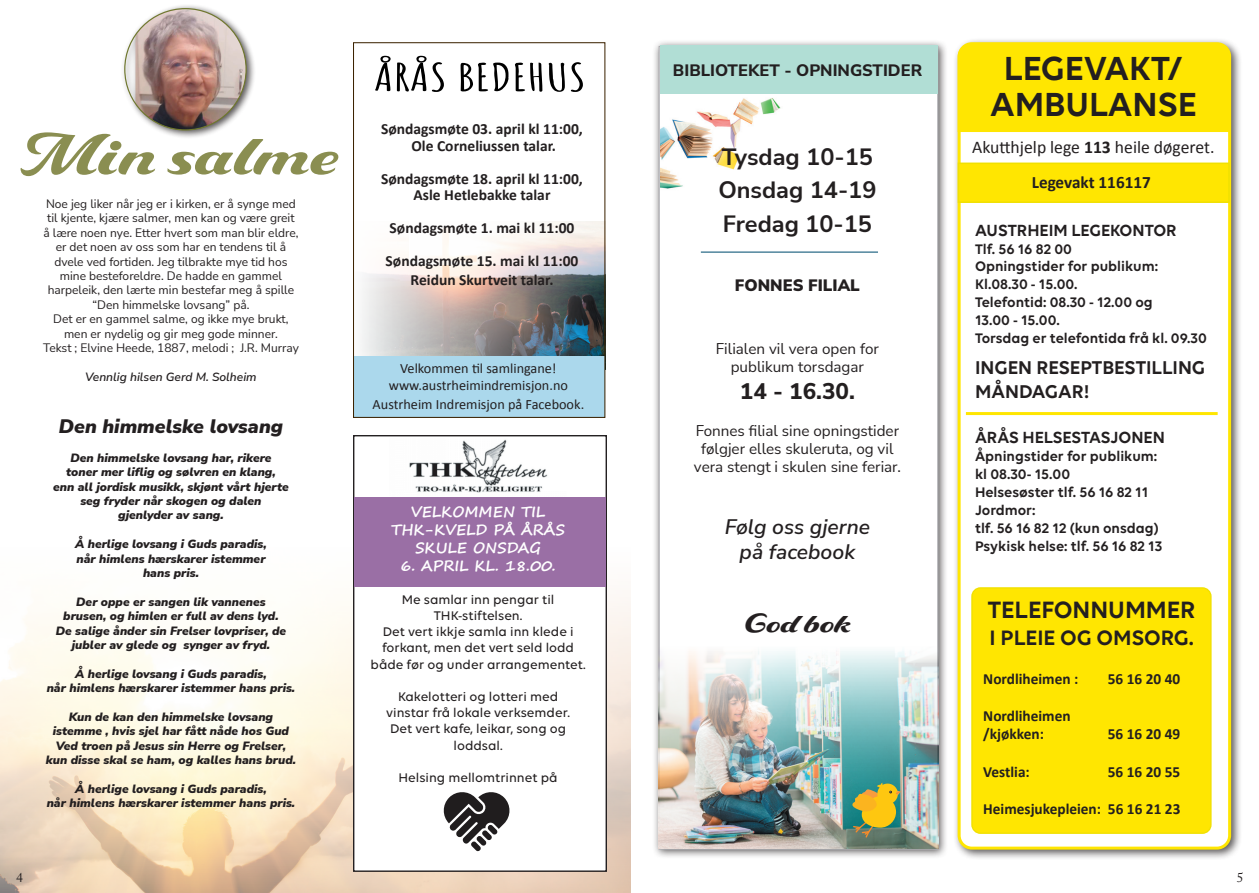
<style>
.page{position:relative;width:1259px;height:893px;background:#fff}
.page>*{position:absolute;margin:0;border:0;box-sizing:border-box;transform-origin:0 0}
.t1{font:700 58.35px "Delaney";color:#8a8e51}
.t2{font:700 37.65px "Amatic SC";color:#000;scale:1.49 1}
.t3{font:600 36px/36px "Volte";color:#231f20;text-align:center}
.t4{font:700 27px "Delaney";color:#231f20}
.t5{font:600 25.5px "Volte";color:#231f20}
.t6{font:700 23.55px/33.3px "Nunito Sans";color:#231f20}
.t7{font:600 22.5px "Volte";color:#231f20}
.t8{font:800 22.5px "Nunito Sans";color:#231f20}
.t9{font:italic 600 21px/25.2px "Nunito Sans";color:#231f20;text-align:center}
.t10{font:600 19.95px/24px "Volte";color:#231f20}
.t11{font:italic 900 19.5px "Nunito Sans";color:#231f20}
.t12{font:17.85px "Calibri";color:#231f20}
.t13{font:600 17.4px "Volte";color:#231f20}
.t14{font:700 17.4px "Calibri";color:#231f20}
.t15{font:800 16.5px "Nunito Sans";color:#231f20}
.t16{font:900 16.5px "Nunito Sans";color:#231f20}
.t17{font:700 15.45px/16.5px "Calibri";color:#231f20}
.t18{font:15.3px/18.3px "Nunito Sans";color:#231f20;text-align:center}
.t19{font:600 15px/17.9px "Volte";color:#231f20}
.t20{font:700 15px/18px "Segoe Print";color:#fff;text-align:center}
.t21{font:14.25px/17px "Calibri";color:#231f20;text-align:center}
.t22{font:500 13.5px/16.2px "Volte";color:#231f20;text-align:center}
.t23{font:13.5px "Adobe Caslon Pro";color:#231f20}
.t24{font:italic 900 12px/14.4px "Nunito Sans";color:#231f20;text-align:center}
.t25{font:12px/14.4px "Nunito Sans";color:#231f20;text-align:center}
.t26{font:italic 600 12px "Nunito Sans";color:#231f20}
.s1{font-weight:700}
</style>
<div class="page">
<div style="left:652px;top:39px;width:296px;height:820px;background:#231f20;opacity:.75"></div>
<div style="left:658px;top:46px;width:280px;height:804px;background:#fff;border:1px solid #acadb1"></div>
<div style="left:952px;top:37px;width:290px;height:824px;background:#231f20;opacity:.75"></div>
<div style="left:959px;top:44px;width:270px;height:804px;background:#fff;border-radius:13px"></div>
<div style="left:957px;top:42px;width:274px;height:808px;border:3px solid #ffe601;border-radius:13px"></div>
<div style="left:957px;top:163px;width:272px;height:40px;background:#ffe601;border:2px solid #f0e001"></div>
<img style="left:0;top:597px;width:630px;height:296px">
<img style="left:660px;top:98px;width:121px;height:91px">
<div style="left:660px;top:46px;width:277px;height:48px;background:#b1ded5"></div>
<div style="left:957px;top:44px;width:273px;height:89px;background:#ffe601"></div>
<div style="left:972px;top:588px;width:239px;height:245px;background:#ffe601;border-radius:9px"></div>
<div style="left:971px;top:587px;width:240px;height:247px;border:1px solid #f0e001;border-radius:9px"></div>
<img style="left:658px;top:646px;width:280px;height:203px">
<hr style="left:701px;top:251px;width:177px;height:2px;background:#50859d">
<div style="left:120px;top:4px;width:136px;height:136px;background:#231f20;opacity:.75"></div>
<img style="left:135px;top:9px;width:111px;height:121px">
<hr style="left:966px;top:412px;width:251px;height:3px;background:#ffe601">
<svg style="left:851px;top:782px;width:49px;height:57px"></svg>
<img style="left:355px;top:221px;width:248px;height:136px">
<div style="left:354px;top:357px;width:250px;height:61px;background:#abd8ec"></div>
<div style="left:353px;top:42px;width:252px;height:376px;border:1px solid #3c2200"></div>
<div style="left:409px;top:89px;width:153px;height:176px;background:#fff"></div>
<div style="left:354px;top:436px;width:252px;height:435px;background:#fff"></div>
<div style="left:353px;top:435px;width:254px;height:437px;border:1px solid #231f20"></div>
<img style="left:390px;top:439px;width:176px;height:59px">
<svg style="left:443px;top:792px;width:67px;height:60px"></svg>
<div style="left:354px;top:498px;width:251px;height:89px;background:#9a6fa5"></div>
<h1 class="t1" style="left:19px;top:119px;width:321px">Min salme</h1>
<p class="t25" style="left:43px;top:196px;width:257px">Noe jeg liker når jeg er i kirken, er å synge med til kjente, kjære salmer, men kan og være greit å lære noen nye. Etter hvert som man blir eldre, er det noen av oss som har en tendens til å dvele ved fortiden. Jeg tilbrakte mye tid hos mine besteforeldre. De hadde en gammel harpeleik, den lærte min bestefar meg å spille “Den himmelske lovsang” på.<br>Det er en gammel salme, og ikke mye brukt, men er nydelig og gir meg gode minner.<br>Tekst ; Elvine Heede, 1887, melodi ; J.R. Murray</p>
<p class="t26" style="left:85px;top:368px;width:173px">Vennlig hilsen Gerd M. Solheim</p>
<h3 class="t11" style="left:59px;top:412px;width:226px">Den himmelske lovsang</h3>
<p class="t24" style="left:53px;top:450px;width:237px">Den himmelske lovsang har, rikere<br>toner mer liflig og sølvren en klang,<br>enn all jordisk musikk, skjønt vårt hjerte seg fryder når skogen og dalen gjenlyder av sang.</p>
<p class="t24" style="left:75px;top:536px;width:193px">Å herlige lovsang i Guds paradis, når himlens hærskarer istemmer hans pris.</p>
<p class="t24" style="left:56px;top:594px;width:232px">Der oppe er sangen lik vannenes brusen, og himlen er full av dens lyd.<br>De salige ånder sin Frelser lovpriser, de jubler av glede og synger av fryd.</p>
<p class="t24" style="left:47px;top:666px;width:250px">Å herlige lovsang i Guds paradis,<br>når himlens hærskarer istemmer hans pris.</p>
<p class="t24" style="left:46px;top:709px;width:252px">Kun de kan den himmelske lovsang istemme , hvis sjel har fått nåde hos Gud Ved troen på Jesus sin Herre og Frelser, kun disse skal se ham, og kalles hans brud.</p>
<p class="t24" style="left:47px;top:781px;width:250px">Å herlige lovsang i Guds paradis,<br>når himlens hærskarer istemmer hans pris.</p>
<h2 class="t2" style="left:374px;top:48px;width:144px">ÅRÅS BEDEHUS</h2>
<p class="t17" style="left:381px;top:120px;width:203px;text-align:center">Søndagsmøte 03. april kl 11:00,<br>Ole Corneliussen talar.</p>
<p class="t17" style="left:381px;top:170px;width:203px;text-align:center">Søndagsmøte 18. april kl 11:00,<br>Asle Hetlebakke talar</p>
<p class="t17" style="left:385px;top:211px;width:194px;line-height:33px">Søndagsmøte 1. mai kl 11:00<br>Søndagsmøte 15. mai kl 11:00</p>
<p class="t17" style="left:410px;top:271px;width:144px">Reidun Skurtveit talar.</p>
<p class="t21" style="left:389px;top:360px;width:181px">Velkommen til samlingane! www.austrheimindremisjon.no</p>
<p class="t21" style="left:373px;top:396px;width:213px">Austrheim Indremisjon på Facebook.</p>
<p class="t20" style="left:391px;top:503px;width:175px">VELKOMMEN TIL<br>THK-KVELD PÅ ÅRÅS<br>SKULE ONSDAG</p>
<p class="t20" style="left:400px;top:557px;width:157px">6. APRIL KL. 18.00.</p>
<p class="t22" style="left:370px;top:591px;width:217px">Me samlar inn pengar til<br>THK-stiftelsen.<br>Det vert ikkje samla inn klede i forkant, men det vert seld lodd både før og under arrangementet.</p>
<p class="t22" style="left:386px;top:688px;width:185px">Kakelotteri og lotteri med vinstar frå lokale verksemder.<br>Det vert kafe, leikar, song og loddsal.</p>
<p class="t22" style="left:398px;top:769px;width:161px">Helsing mellomtrinnet på</p>
<h3 class="t15" style="left:673px;top:59px;width:251px">BIBLIOTEKET - OPNINGSTIDER</h3>
<h3 class="t3" style="left:990px;top:50px;width:208px">LEGEVAKT/<br>AMBULANSE</h3>
<h3 class="t12" style="left:972px;top:136px;width:244px">Akutthjelp lege <span class="s1">113</span> heile døgeret.</h3>
<h3 class="t6" style="left:718px;top:139px;width:160px">Tysdag 10-15<br>Onsdag 14-19<br>Fredag 10-15</h3>
<h3 class="t14" style="left:1031px;top:170px;width:121px">Legevakt 116117</h3>
<h3 class="t13" style="left:975px;top:220px;width:203px">AUSTRHEIM LEGEKONTOR</h3>
<p class="t19" style="left:975px;top:239px;width:233px">Tlf. 56 16 82 00<br>Opningstider for publikum:<br>Kl.08.30 - 15.00.<br>Telefontid: 08.30 - 12.00 og<br>13.00 - 15.00.<br>Torsdag er telefontida frå kl. 09.30</p>
<h3 class="t10" style="left:975px;top:355px;width:232px">INGEN RESEPTBESTILLING<br>MÅNDAGAR!</h3>
<h3 class="t13" style="left:975px;top:427px;width:191px">ÅRÅS HELSESTASJONEN</h3>
<p class="t19" style="left:975px;top:447px;width:189px">Åpningstider for publikum: kl 08.30- 15.00<br>Helsesøster tlf. 56 16 82 11<br>Jordmor:<br>tlf. 56 16 82 12 (kun onsdag)<br>Psykisk helse: tlf. 56 16 82 13</p>
<h3 class="t16" style="left:735px;top:273px;width:126px">FONNES FILIAL</h3>
<p class="t18" style="left:716px;top:339px;width:164px">Filialen vil vera open for publikum torsdagar</p>
<h3 class="t8" style="left:740px;top:375px;width:117px">14 - 16.30.</h3>
<p class="t18" style="left:694px;top:421px;width:208px">Fonnes filial sine opningstider følgjer elles skuleruta, og vil vera stengt i skulen sine feriar.</p>
<h3 class="t9" style="left:725px;top:513px;width:147px">Følg oss gjerne på facebook</h3>
<h3 class="t4" style="left:744px;top:607px;width:109px">God bok</h3>
<h3 class="t5" style="left:988px;top:594px;width:209px">TELEFONNUMMER</h3>
<h3 class="t7" style="left:989px;top:624px;width:206px">I PLEIE OG OMSORG.</h3>
<p class="t17" style="left:983px;top:670px;width:97px">Nordliheimen :</p>
<p class="t17" style="left:1107px;top:670px;width:74px">56 16 20 40</p>
<p class="t17" style="left:983px;top:706px;width:89px;line-height:18.6px">Nordliheimen /kjøkken:</p>
<p class="t17" style="left:1107px;top:725px;width:74px">56 16 20 49</p>
<p class="t17" style="left:983px;top:763px;width:48px">Vestlia:</p>
<p class="t17" style="left:1107px;top:763px;width:74px">56 16 20 55</p>
<p class="t17" style="left:983px;top:800px;width:199px">Heimesjukepleien: 56 16 21 23</p>
<p class="t23" style="left:16px;top:869px;width:8px">4</p>
<p class="t23" style="left:1236px;top:869px;width:8px">5</p>
</div>
